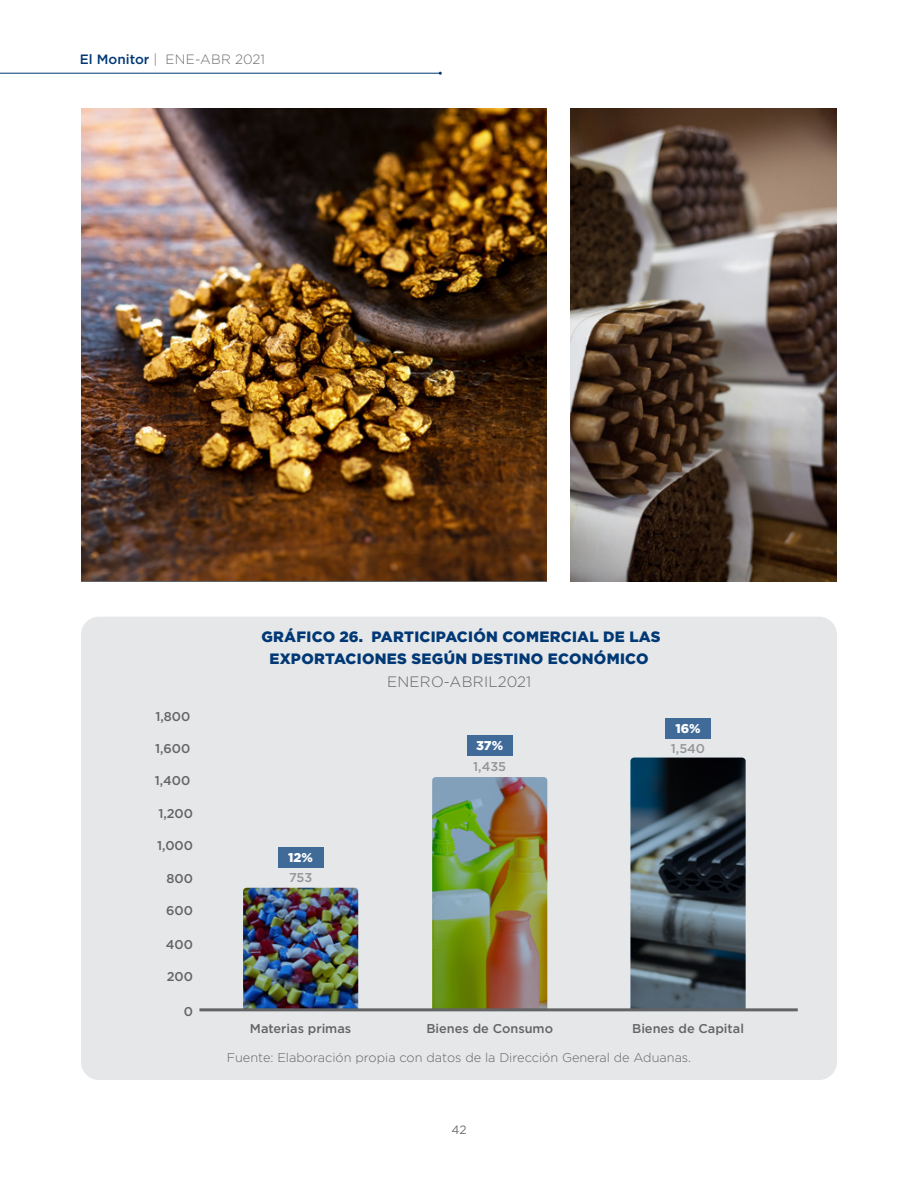
<style>
.page{position:relative;width:918px;height:1188px;background:#fff}
.page>*{position:absolute;margin:0;border:0;box-sizing:border-box;transform-origin:0 0}
.t1{font:900 15px/22.5px "Gotham Pro";letter-spacing:.02em;color:#003875;text-align:center}
.t2{font:300 15px "Gotham Pro";letter-spacing:.02em;color:#636466}
.t3{font:300 13.5px "Gotham Pro";letter-spacing:.02em;color:#6d6e71}
.t4{font:500 12.75px "Gotham Pro";color:#636466}
.t5{font:300 12.75px "Gotham Pro";color:#636466}
.t6{font:500 12.75px "Gotham Pro";color:#939598}
.t7{font:900 12.75px "Gotham Pro";color:#fff}
.t8{font:12px "Gotham Pro";color:#6d6e71}
.s1{font-weight:500;color:#003875}
</style>
<div class="page">
<hr style="left:0;top:73px;width:440px;height:1px;background:#003876">
<div style="left:81px;top:617px;width:756px;height:463px;background:#e6e7e8;border-radius:18px"></div>
<img style="left:81px;top:108px;width:466px;height:472px">
<img style="left:571px;top:108px;width:266px;height:473px">
<img style="left:243px;top:888px;width:115px;height:120px">
<div style="left:278px;top:847px;width:46px;height:21px;background:#406a98"></div>
<img style="left:432px;top:777px;width:115px;height:231px">
<div style="left:467px;top:735px;width:46px;height:21px;background:#406a98"></div>
<img style="left:631px;top:758px;width:115px;height:250px">
<div style="left:665px;top:718px;width:46px;height:21px;background:#406a98"></div>
<hr style="left:199px;top:1008px;width:599px;height:3px;background:#636466">
<p class="t3" style="left:80px;top:52px;width:187px"><span class="s1">El Monitor</span> | ENE-ABR 2021</p>
<p class="t4" style="left:155px;top:710px;width:36px">1,800</p>
<p class="t4" style="left:155px;top:741px;width:37px">1,600</p>
<p class="t4" style="left:155px;top:773px;width:37px">1,400</p>
<p class="t4" style="left:158px;top:806px;width:36px">1,200</p>
<p class="t4" style="left:157px;top:838px;width:37px">1,000</p>
<p class="t4" style="left:167px;top:872px;width:28px">800</p>
<p class="t4" style="left:166px;top:904px;width:28px">600</p>
<p class="t4" style="left:166px;top:937px;width:29px">400</p>
<p class="t4" style="left:167px;top:969px;width:28px">200</p>
<p class="t4" style="left:184px;top:1004px;width:11px">0</p>
<p class="t1" style="left:261px;top:625px;width:401px">GRÁFICO 26. PARTICIPACIÓN COMERCIAL DE LAS<br>EXPORTACIONES SEGÚN DESTINO ECONÓMICO</p>
<p class="t2" style="left:387px;top:673px;width:146px">ENERO-ABRIL2021</p>
<p class="t7" style="left:476px;top:739px;width:28px">37%</p>
<p class="t6" style="left:473px;top:759px;width:34px">1,435</p>
<p class="t7" style="left:675px;top:721px;width:27px">16%</p>
<p class="t6" style="left:671px;top:741px;width:36px">1,540</p>
<p class="t7" style="left:288px;top:850px;width:26px">12%</p>
<p class="t6" style="left:289px;top:870px;width:25px">753</p>
<p class="t4" style="left:250px;top:1021px;width:103px">Materias primas</p>
<p class="t4" style="left:426px;top:1021px;width:128px">Bienes de Consumo</p>
<p class="t4" style="left:632px;top:1021px;width:113px">Bienes de Capital</p>
<p class="t5" style="left:227px;top:1050px;width:466px">Fuente: Elaboración propia con datos de la Dirección General de Aduanas.</p>
<p class="t8" style="left:451px;top:1123px;width:17px">42</p>
</div>
